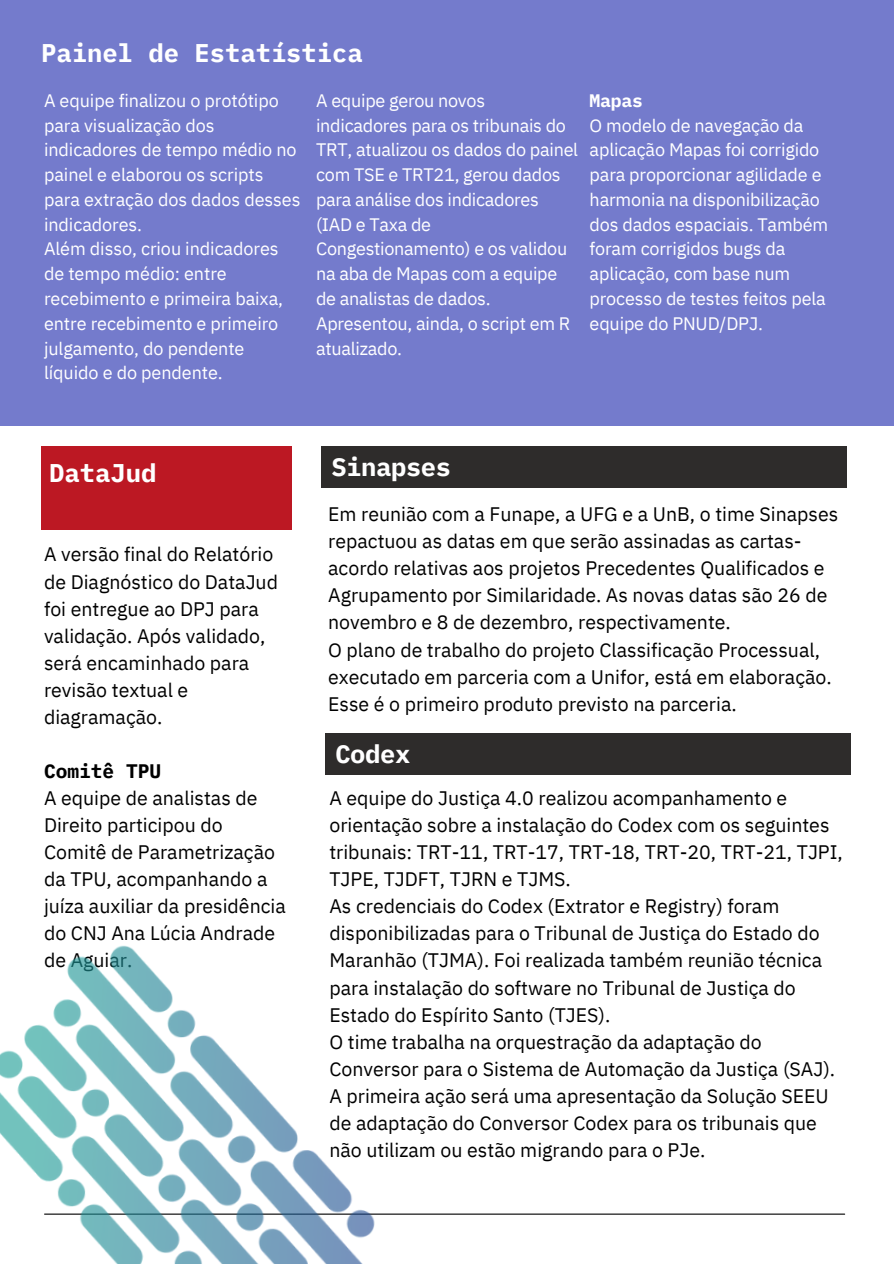
<style>
.page{position:relative;width:894px;height:1264px;background:#fff}
.page>*{position:absolute;margin:0;border:0;box-sizing:border-box;transform-origin:0 0}
.t1{font:700 25.5px "IBM Plex Mono";color:#fff}
.t2{font:19.5px/27px "IBM Plex Sans";color:#000}
.t3{font:700 19.5px "IBM Plex Mono";color:#000}
.t4{font:18px/24.8px "IBM Plex Sans";letter-spacing:-.01em;color:#fff}
.t5{font:700 18px "IBM Plex Mono";letter-spacing:-.01em;color:#fff}
</style>
<div class="page">
<div style="left:0;top:0;width:893px;height:426px;background:#747bcc"></div>
<div style="left:41px;top:446px;width:250px;height:84px;background:#bc1823"></div>
<div style="left:321px;top:446px;width:525px;height:41px;background:#2e2c2b"></div>
<hr style="left:45px;top:1213px;width:799px;height:1px;background:#000">
<div style="left:325px;top:733px;width:525px;height:42px;background:#2e2c2b"></div>
<img style="left:0;top:945px;width:426px;height:318px">
<p class="t1" style="left:41px;top:36px;width:323px">Painel de Estatística</p>
<p class="t4" style="left:44px;top:88px;width:258px">A equipe finalizou o protótipo para visualização dos indicadores de tempo médio no painel e elaborou os scripts para extração dos dados desses indicadores.</p>
<p class="t4" style="left:44px;top:236px;width:240px">Além disso, criou indicadores de tempo médio: entre recebimento e primeira baixa, entre recebimento e primeiro julgamento, do pendente líquido e do pendente.</p>
<p class="t4" style="left:316px;top:88px;width:263px">A equipe gerou novos indicadores para os tribunais do<br>TRT, atualizou os dados do painel com TSE e TRT21, gerou dados para análise dos indicadores (IAD e Taxa de<br>Congestionamento) e os validou na aba de Mapas com a equipe de analistas de dados.<br>Apresentou, ainda, o script em R atualizado.</p>
<p class="t5" style="left:589px;top:88px;width:55px">Mapas</p>
<p class="t4" style="left:589px;top:112px;width:240px">O modelo de navegação da aplicação Mapas foi corrigido para proporcionar agilidade e harmonia na disponibilização dos dados espaciais. Também foram corrigidos bugs da aplicação, com base num processo de testes feitos pela equipe do PNUD/DPJ.</p>
<p class="t1" style="left:49px;top:456px;width:109px">DataJud</p>
<p class="t1" style="left:331px;top:450px;width:121px">Sinapses</p>
<p class="t2" style="left:44px;top:540px;width:235px">A versão final do Relatório de Diagnóstico do DataJud foi entregue ao DPJ para validação. Após validado, será encaminhado para revisão textual e diagramação.</p>
<p class="t3" style="left:44px;top:757px;width:119px">Comitê TPU</p>
<p class="t2" style="left:44px;top:784px;width:243px">A equipe de analistas de<br>Direito participou do<br>Comitê de Parametrização da TPU, acompanhando a juíza auxiliar da presidência do CNJ Ana Lúcia Andrade de Aguiar.</p>
<p class="t2" style="left:328px;top:500px;width:511px">Em reunião com a Funape, a UFG e a UnB, o time Sinapses repactuou as datas em que serão assinadas as cartas&shy;acordo relativas aos projetos Precedentes Qualificados e Agrupamento por Similaridade. As novas datas são 26 de novembro e 8 de dezembro, respectivamente.</p>
<p class="t2" style="left:328px;top:635px;width:505px">O plano de trabalho do projeto Classificação Processual, executado em parceria com a Unifor, está em elaboração.<br>Esse é o primeiro produto previsto na parceria.</p>
<p class="t1" style="left:335px;top:737px;width:77px">Codex</p>
<p class="t2" style="left:329px;top:784px;width:515px">A equipe do Justiça 4.0 realizou acompanhamento e orientação sobre a instalação do Codex com os seguintes tribunais: TRT-11, TRT-17, TRT-18, TRT-20, TRT-21, TJPI, TJPE, TJDFT, TJRN e TJMS.</p>
<p class="t2" style="left:329px;top:892px;width:494px">As credenciais do Codex (Extrator e Registry) foram disponibilizadas para o Tribunal de Justiça do Estado do Maranhão (TJMA). Foi realizada também reunião técnica para instalação do software no Tribunal de Justiça do Estado do Espírito Santo (TJES).</p>
<p class="t2" style="left:329px;top:1027px;width:507px">O time trabalha na orquestração da adaptação do Conversor para o Sistema de Automação da Justiça (SAJ).<br>A primeira ação será uma apresentação da Solução SEEU de adaptação do Conversor Codex para os tribunais que não utilizam ou estão migrando para o PJe.</p>
</div>
